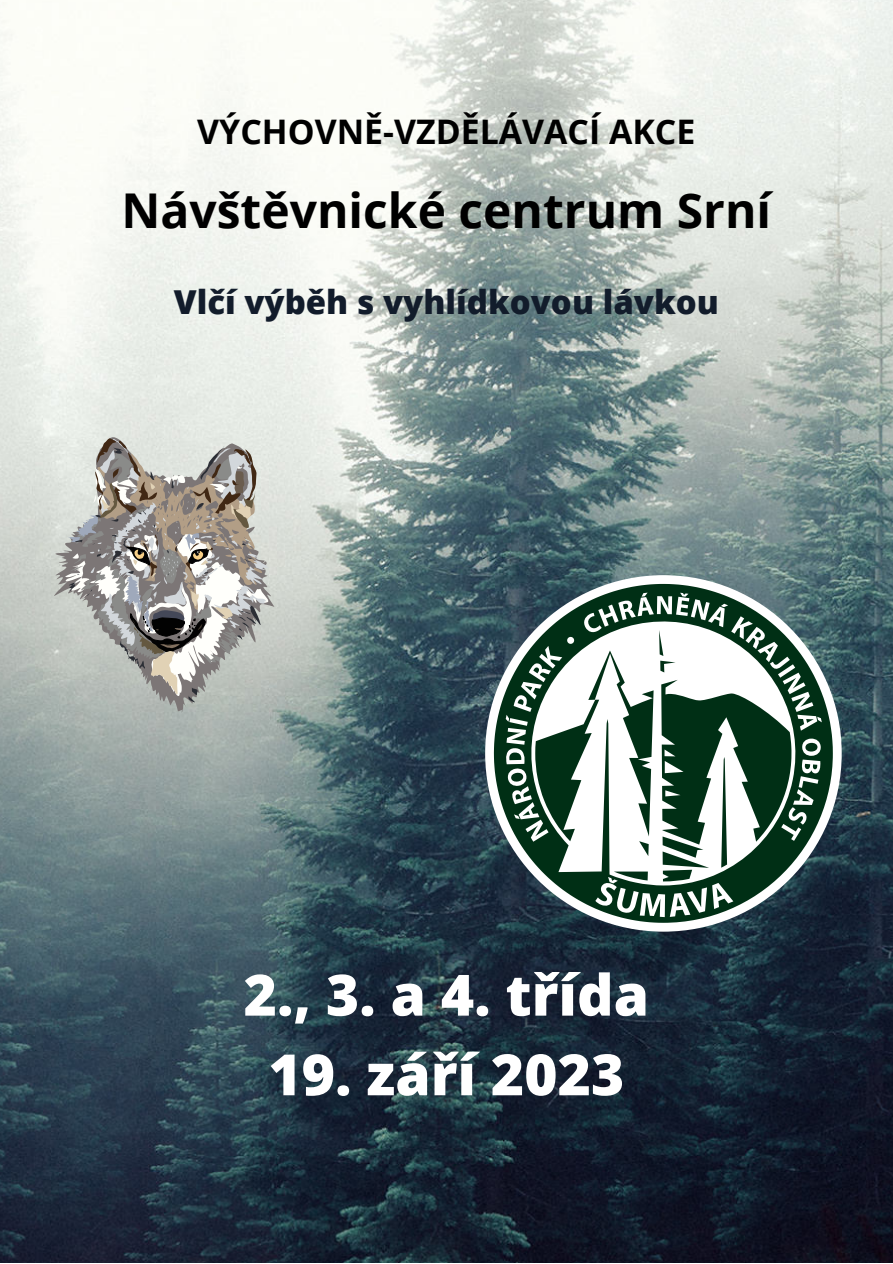
<style>
.page{position:relative;width:893px;height:1264px;background:#fff}
.page>*{position:absolute;margin:0;border:0;box-sizing:border-box;transform-origin:0 0}
.t1{font:800 57px "Open Sans";color:#fff}
.t2{font:700 48px "Open Sans";color:#000}
.t3{font:700 33.75px "Open Sans";color:#000}
.t4{font:800 33px "Open Sans";color:#121c2b}
</style>
<div class="page">
<img style="left:0;top:0;width:892px;height:1262px">
<div style="left:485px;top:575px;width:356px;height:356px;background:#fff;border-radius:50%"></div>
<svg style="left:494px;top:584px;width:338px;height:338px"></svg>
<svg style="left:43px;top:437px;width:234px;height:276px;background:#c5cbc5"></svg>
<svg style="left:62px;top:464px;width:209px;height:235px"></svg>
<svg style="left:66px;top:697px;width:195px;height:6px"></svg>
<svg style="left:66px;top:438px;width:204px;height:259px;background:#adaba5"></svg>
<p class="t3" style="left:197px;top:108px;width:499px">VÝCHOVNĚ-VZDĚLÁVACÍ AKCE</p>
<h2 class="t2" style="left:121px;top:176px;width:651px">Návštěvnické centrum Srní</h2>
<p class="t4" style="left:174px;top:276px;width:546px">Vlčí výběh s vyhlídkovou lávkou</p>
<h1 class="t1" style="left:243px;top:951px;width:407px">2., 3. a 4. třída</h1>
<h1 class="t1" style="left:268px;top:1031px;width:357px">19. září 2023</h1>
</div>
